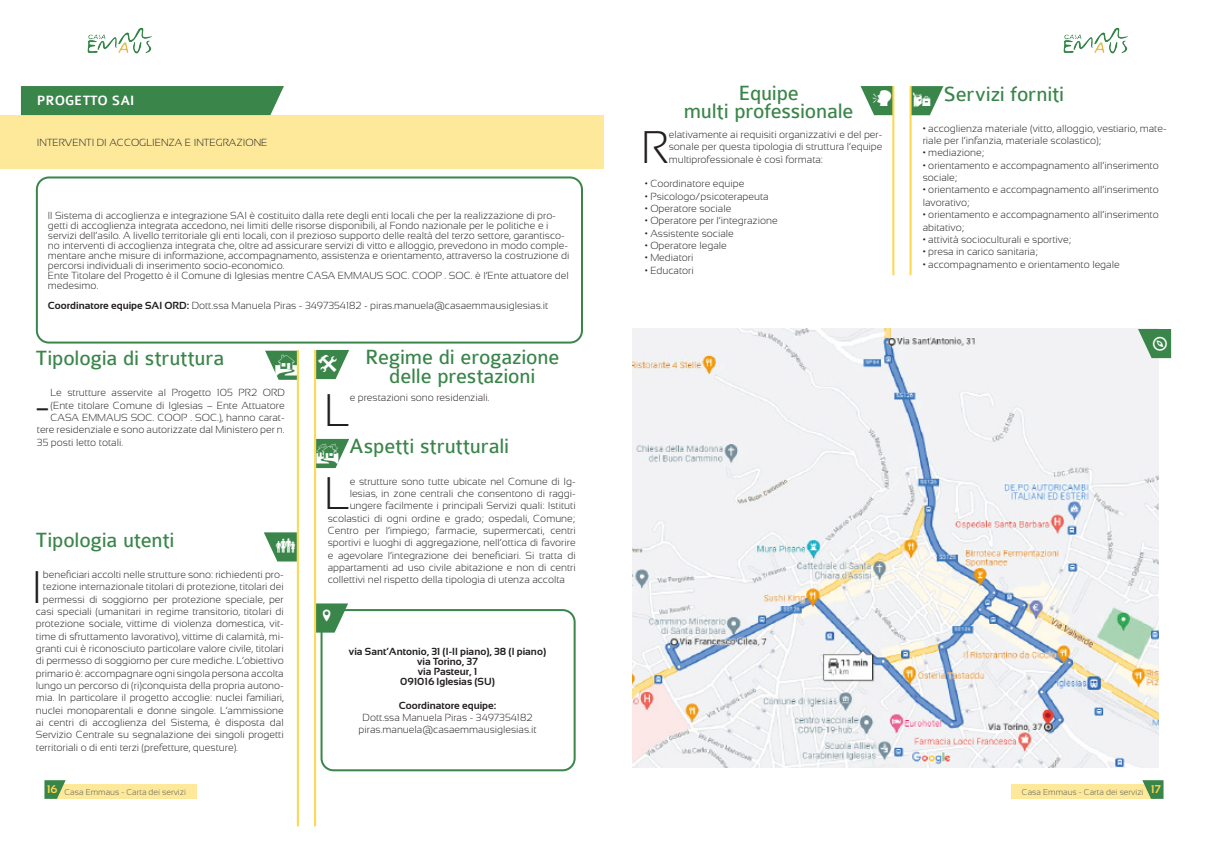
<style>
.page{position:relative;width:1208px;height:859px;background:#fff}
.page>*{position:absolute;margin:0;border:0;box-sizing:border-box;transform-origin:0 0}
.t1{font:300 45.6px "Sansation";color:#231f20}
.t2{font:30px "Entypo";color:#fff}
.t3{font:22px/18px "Colaborate";letter-spacing:-.01em;color:#3a854a;text-align:center}
.t4{font:500 14.4px "Colaborate";color:#fff}
.t5{font:300 10.3px/10px "Sansation";color:#231f20}
.t6{font:700 10.3px/10px "Sansation";color:#231f20;text-align:center}
.t7{font:300 8.5px "Sansation";color:#5a5a5c}
.s1{font-weight:700}
</style>
<div class="page">
<div style="left:21px;top:86px;width:263px;height:29px;background:#3a854a"></div>
<div style="left:0;top:115px;width:604px;height:54px;background:#fde999"></div>
<img style="left:632px;top:329px;width:526px;height:438px">
<div style="left:54px;top:784px;width:143px;height:15px;background:#fde999"></div>
<div style="left:1011px;top:784px;width:142px;height:15px;background:#fde999"></div>
<svg style="left:44px;top:780px;width:22px;height:19px"></svg>
<svg style="left:1142px;top:780px;width:21px;height:19px"></svg>
<img style="left:87px;top:27px;width:65px;height:27px">
<img style="left:1063px;top:27px;width:65px;height:27px">
<div style="left:36px;top:176px;width:547px;height:168px;border:2px solid #3a854a;border-radius:12px"></div>
<div style="left:320px;top:609px;width:255px;height:162px;border:2px solid #3a854a;border-radius:12px"></div>
<svg style="left:316px;top:603px;width:32px;height:30px"></svg>
<hr style="left:297px;top:350px;width:2px;height:476px;background:#fcd94f">
<hr style="left:314px;top:350px;width:2px;height:476px;background:#fcd94f">
<hr style="left:909px;top:86px;width:2px;height:189px;background:#fcd94f">
<hr style="left:892px;top:86px;width:2px;height:189px;background:#fcd94f">
<svg style="left:316px;top:350px;width:33px;height:29px"></svg>
<svg style="left:264px;top:532px;width:33px;height:29px"></svg>
<svg style="left:911px;top:86px;width:32px;height:29px"></svg>
<svg style="left:316px;top:439px;width:33px;height:29px"></svg>
<svg style="left:860px;top:86px;width:33px;height:29px"></svg>
<svg style="left:1138px;top:329px;width:33px;height:29px"></svg>
<svg style="left:265px;top:351px;width:32px;height:29px"></svg>
<h3 class="t4" style="left:37px;top:93px;width:99px">PROGETTO SAI</h3>
<p class="t5" style="left:37px;top:138px;width:232px">INTERVENTI DI ACCOGLIENZA E INTEGRAZIONE</p>
<p class="t5" style="left:48px;top:210px;width:523px">ll Sistema di accoglienza e integrazione SAI è costituito dalla rete degli enti locali che per la realizzazione di pro&shy;getti di accoglienza integrata accedono, nei limiti delle risorse disponibili, al Fondo nazionale per le politiche e i servizi dell’asilo. A livello territoriale gli enti locali, con il prezioso supporto delle realtà del terzo settore, garantisco&shy;no interventi di accoglienza integrata che, oltre ad assicurare servizi di vitto e alloggio, prevedono in modo comple&shy;mentare anche misure di informazione, accompagnamento, assistenza e orientamento, attraverso la costruzione di percorsi individuali di inserimento socio-economico.<br>Ente Titolare del Progetto è il Comune di Iglesias mentre CASA EMMAUS SOC. COOP . SOC. è l’Ente attuatore del medesimo.</p>
<p class="t5" style="left:48px;top:300px;width:502px"><span class="s1">Coordinatore equipe SAI ORD:</span> Dott.ssa Manuela Piras - 3497354182 - piras.manuela@casaemmausiglesias.it</p>
<h3 class="t3" style="left:36px;top:349px;width:190px">Tipologia di struttura</h3>
<p class="t5" style="left:50px;top:388px;width:236px">Le strutture asservite al Progetto 105 PR2 ORD</p>
<p class="t5" style="left:50px;top:400px;width:236px">(Ente titolare Comune di Iglesias – Ente Attuatore</p>
<p class="t5" style="left:50px;top:412px;width:236px">CASA EMMAUS SOC. COOP . SOC.), hanno carat-</p>
<p class="t5" style="left:37px;top:425px;width:249px">tere residenziale e sono autorizzate dal Ministero per n.</p>
<p class="t5" style="left:37px;top:437px;width:88px">35 posti letto totali.</p>
<h1 class="t1" style="left:34px;top:380px;width:18px">-</h1>
<h3 class="t3" style="left:36px;top:531px;width:140px">Tipologia utenti</h3>
<h1 class="t1" style="left:31px;top:561px;width:13px">I</h1>
<p class="t5" style="left:43px;top:569px;width:242px">beneficiari accolti nelle strutture sono: richiedenti pro-</p>
<p class="t5" style="left:43px;top:582px;width:242px">tezione internazionale titolari di protezione, titolari dei</p>
<p class="t5" style="left:43px;top:594px;width:242px">permessi di soggiorno per protezione speciale, per</p>
<p class="t5" style="left:36px;top:606px;width:249px">casi speciali (umanitari in regime transitorio, titolari di</p>
<p class="t5" style="left:36px;top:619px;width:249px">protezione sociale, vittime di violenza domestica, vit-</p>
<p class="t5" style="left:36px;top:631px;width:249px">time di sfruttamento lavorativo), vittime di calamità, mi-</p>
<p class="t5" style="left:36px;top:643px;width:249px">granti cui è riconosciuto particolare valore civile, titolari</p>
<p class="t5" style="left:36px;top:656px;width:249px">di permesso di soggiorno per cure mediche. L’obiettivo</p>
<p class="t5" style="left:36px;top:668px;width:249px">primario è: accompagnare ogni singola persona accolta</p>
<p class="t5" style="left:36px;top:680px;width:249px">lungo un percorso di (ri)conquista della propria autono-</p>
<p class="t5" style="left:36px;top:693px;width:249px">mia. In particolare il progetto accoglie: nuclei familiari,</p>
<p class="t5" style="left:36px;top:705px;width:249px">nuclei monoparentali e donne singole. L’ammissione</p>
<p class="t5" style="left:36px;top:717px;width:249px">ai centri di accoglienza del Sistema, è disposta dal</p>
<p class="t5" style="left:36px;top:730px;width:249px">Servizio Centrale su segnalazione dei singoli progetti</p>
<p class="t5" style="left:36px;top:742px;width:204px">territoriali o di enti terzi (prefetture, questure).</p>
<h3 class="t3" style="left:365px;top:348px;width:196px;line-height:19px">Regime di erogazione delle prestazioni</h3>
<h1 class="t1" style="left:324px;top:385px;width:27px">L</h1>
<p class="t5" style="left:350px;top:393px;width:141px">e prestazioni sono residenziali.</p>
<h3 class="t3" style="left:349px;top:438px;width:162px">Aspetti strutturali</h3>
<h1 class="t1" style="left:324px;top:468px;width:27px">L</h1>
<p class="t5" style="left:350px;top:476px;width:227px">e strutture sono tutte ubicate nel Comune di Ig-</p>
<p class="t5" style="left:350px;top:488px;width:227px">lesias, in zone centrali che consentono di raggi-</p>
<p class="t5" style="left:350px;top:501px;width:227px">ungere facilmente i principali Servizi quali: Istituti</p>
<p class="t5" style="left:328px;top:513px;width:249px">scolastici di ogni ordine e grado; ospedali, Comune;</p>
<p class="t5" style="left:328px;top:525px;width:249px">Centro per l’impiego; farmacie, supermercati, centri</p>
<p class="t5" style="left:328px;top:538px;width:249px">sportivi e luoghi di aggregazione, nell’ottica di favorire</p>
<p class="t5" style="left:328px;top:550px;width:249px">e agevolare l’integrazione dei beneficiari. Si tratta di</p>
<p class="t5" style="left:328px;top:562px;width:249px">appartamenti ad uso civile abitazione e non di centri</p>
<p class="t5" style="left:328px;top:575px;width:239px">collettivi nel rispetto della tipologia di utenza accolta</p>
<h2 class="t2" style="left:321px;top:595px;width:12px">0</h2>
<p class="t6" style="left:349px;top:646px;width:199px">via Sant’Antonio, 31 (I-II piano), 38 (I piano) via Torino, 37<br>via Pasteur, 1<br>091016 Iglesias (SU)</p>
<p class="t6" style="left:399px;top:700px;width:99px">Coordinatore equipe:</p>
<p class="t5" style="left:359px;top:711px;width:179px;line-height:12px;text-align:center">Dott.ssa Manuela Piras - 3497354182 piras.manuela@casaemmausiglesias.it</p>
<h3 class="t3" style="left:684px;top:85px;width:171px">Equipe<br>multi professionale</h3>
<h1 class="t1" style="left:641px;top:121px;width:29px">R</h1>
<p class="t5" style="left:669px;top:128px;width:215px;line-height:12.3px;text-align:justify">elativamente ai requisiti organizzativi e del per&shy;sonale per questa tipologia di struttura l’equipe multiprofessionale è così formata:</p>
<p class="t5" style="left:645px;top:179px;width:101px">• Coordinatore equipe</p>
<p class="t5" style="left:645px;top:191px;width:125px">• Psicologo/psicoterapeuta</p>
<p class="t5" style="left:645px;top:203px;width:88px">• Operatore sociale</p>
<p class="t5" style="left:645px;top:216px;width:134px">• Operatore per l’integrazione</p>
<p class="t5" style="left:645px;top:228px;width:91px">• Assistente sociale</p>
<p class="t5" style="left:645px;top:240px;width:84px">• Operatore legale</p>
<p class="t5" style="left:645px;top:253px;width:50px">• Mediatori</p>
<p class="t5" style="left:645px;top:265px;width:50px">• Educatori</p>
<h3 class="t3" style="left:943px;top:85px;width:122px">Servizi forniti</h3>
<p class="t5" style="left:922px;top:122px;width:245px;line-height:12.3px">• accoglienza materiale (vitto, alloggio, vestiario, mate&shy;riale per l’infanzia, materiale scolastico);</p>
<p class="t5" style="left:922px;top:148px;width:63px">• mediazione;</p>
<p class="t5" style="left:922px;top:159px;width:237px;line-height:12.3px">• orientamento e accompagnamento all’inserimento sociale;</p>
<p class="t5" style="left:922px;top:184px;width:237px;line-height:12.3px">• orientamento e accompagnamento all’inserimento lavorativo;</p>
<p class="t5" style="left:922px;top:208px;width:237px;line-height:12.3px">• orientamento e accompagnamento all’inserimento abitativo;</p>
<p class="t5" style="left:922px;top:234px;width:150px">• attività socioculturali e sportive;</p>
<p class="t5" style="left:922px;top:247px;width:117px">• presa in carico sanitaria;</p>
<p class="t5" style="left:922px;top:259px;width:198px">• accompagnamento e orientamento legale</p>
<p class="t7" style="left:47px;top:787px;width:141px"><sup>16</sup> Casa Emmaus - Carta dei servizi</p>
<p class="t7" style="left:1022px;top:787px;width:141px">Casa Emmaus - Carta dei servizi <sup>17</sup></p>
</div>
